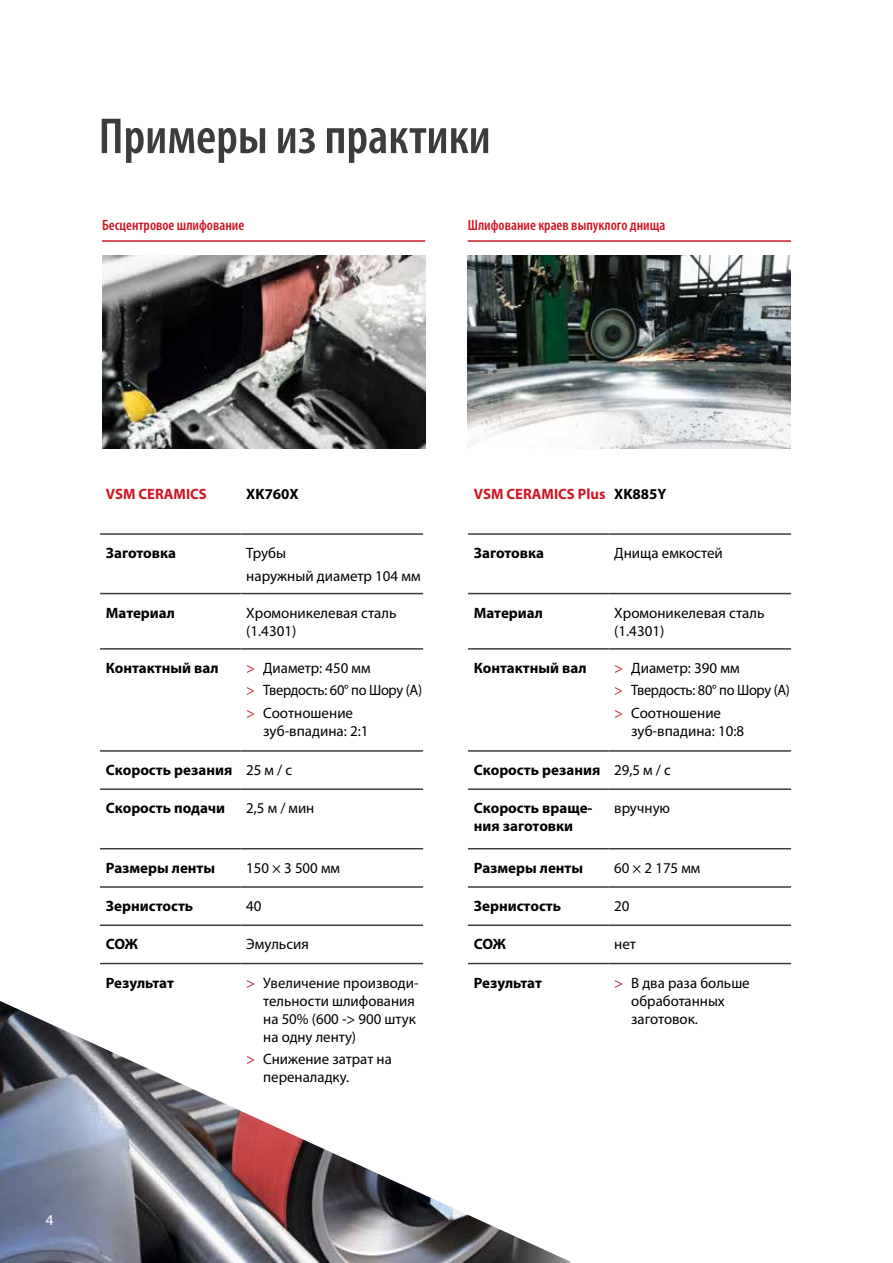
<style>
.page{position:relative;width:893px;height:1263px;background:#fff}
.page>*{position:absolute;margin:0;border:0;box-sizing:border-box;transform-origin:0 0}
.t1{font:600 condensed 51px "Myriad Pro";color:#3c3c3b}
.t2{font:15px/18px "Myriad Pro";color:#000}
.t3{font:700 15px/18px "Myriad Pro";color:#000}
.t4{font:600 condensed 15px "Myriad Pro";color:#ce1625}
.t5{font:700 15px "Myriad Pro";color:#ce1625}
.t6{font:15px "Myriad Pro";color:#fff}
.s1{color:#ce1625}
.s2{font-weight:400}
.s3{color:#000}
</style>
<div class="page">
<img style="left:102px;top:256px;width:323px;height:193px">
<img style="left:468px;top:256px;width:323px;height:193px">
<img style="left:0;top:1001px;width:572px;height:262px">
<hr style="left:892px;top:816px;width:1px;height:447px;background:#ededed">
<hr style="left:102px;top:240px;width:323px;height:2px;background:#ce1625">
<hr style="left:468px;top:240px;width:323px;height:2px;background:#ce1625">
<svg style="left:100px;top:592px;width:323px;height:371px"></svg>
<hr style="left:240px;top:533px;width:183px;height:2px;background:#3c3c3b">
<hr style="left:240px;top:593px;width:183px;height:1px;background:#3c3c3b">
<hr style="left:239px;top:594px;width:3px;height:54px;background:#fff">
<hr style="left:100px;top:648px;width:140px;height:2px;background:#3c3c3b">
<hr style="left:240px;top:648px;width:183px;height:2px;background:#3c3c3b">
<hr style="left:100px;top:788px;width:140px;height:2px;background:#3c3c3b">
<hr style="left:240px;top:788px;width:183px;height:2px;background:#3c3c3b">
<hr style="left:100px;top:848px;width:140px;height:1px;background:#3c3c3b">
<hr style="left:240px;top:848px;width:183px;height:1px;background:#3c3c3b">
<hr style="left:100px;top:886px;width:140px;height:2px;background:#3c3c3b">
<hr style="left:240px;top:886px;width:183px;height:2px;background:#3c3c3b">
<hr style="left:100px;top:924px;width:140px;height:2px;background:#3c3c3b">
<hr style="left:240px;top:924px;width:183px;height:2px;background:#3c3c3b">
<hr style="left:100px;top:963px;width:140px;height:1px;background:#3c3c3b">
<hr style="left:240px;top:963px;width:183px;height:1px;background:#3c3c3b">
<hr style="left:100px;top:533px;width:140px;height:2px;background:#3c3c3b">
<hr style="left:100px;top:593px;width:140px;height:1px;background:#3c3c3b">
<hr style="left:100px;top:750px;width:140px;height:2px;background:#3c3c3b">
<hr style="left:240px;top:750px;width:183px;height:2px;background:#3c3c3b">
<svg style="left:468px;top:592px;width:323px;height:456px"></svg>
<hr style="left:468px;top:1048px;width:140px;height:1px;background:#fff">
<hr style="left:468px;top:593px;width:140px;height:1px;background:#3c3c3b">
<hr style="left:608px;top:593px;width:183px;height:1px;background:#3c3c3b">
<hr style="left:608px;top:533px;width:183px;height:2px;background:#3c3c3b">
<hr style="left:468px;top:648px;width:140px;height:2px;background:#3c3c3b">
<hr style="left:608px;top:648px;width:183px;height:2px;background:#3c3c3b">
<hr style="left:468px;top:788px;width:140px;height:2px;background:#3c3c3b">
<hr style="left:608px;top:788px;width:183px;height:2px;background:#3c3c3b">
<hr style="left:468px;top:848px;width:140px;height:1px;background:#3c3c3b">
<hr style="left:608px;top:848px;width:183px;height:1px;background:#3c3c3b">
<hr style="left:468px;top:886px;width:140px;height:2px;background:#3c3c3b">
<hr style="left:608px;top:886px;width:183px;height:2px;background:#3c3c3b">
<hr style="left:468px;top:924px;width:140px;height:2px;background:#3c3c3b">
<hr style="left:608px;top:924px;width:183px;height:2px;background:#3c3c3b">
<hr style="left:468px;top:963px;width:140px;height:1px;background:#3c3c3b">
<hr style="left:608px;top:963px;width:183px;height:1px;background:#3c3c3b">
<hr style="left:468px;top:533px;width:140px;height:2px;background:#3c3c3b">
<hr style="left:468px;top:750px;width:140px;height:2px;background:#3c3c3b">
<hr style="left:608px;top:750px;width:183px;height:2px;background:#3c3c3b">
<h1 class="t1" style="left:99px;top:105px;width:394px">Примеры из практики</h1>
<p class="t4" style="left:102px;top:216px;width:144px">Бесцентровое шлифование</p>
<p class="t4" style="left:468px;top:216px;width:199px">Шлифование краев выпуклого днища</p>
<p class="t6" style="left:46px;top:1210px;width:9px">4</p>
<p class="t5" style="left:106px;top:484px;width:102px">VSM CERAMICS</p>
<p class="t3" style="left:246px;top:484px;width:54px">XK760X</p>
<p class="t3" style="left:106px;top:543px;width:72px">Заготовка</p>
<p class="t2" style="left:246px;top:541px;width:176px;line-height:22.5px">Трубы<br>наружный диаметр 104 мм</p>
<p class="t3" style="left:106px;top:603px;width:71px">Материал</p>
<p class="t2" style="left:246px;top:603px;width:152px">Хромоникелевая сталь (1.4301)</p>
<p class="t3" style="left:106px;top:658px;width:114px">Контактный вал</p>
<p class="t2" style="left:246px;top:656px;width:177px;line-height:22.5px"><span class="s1">&gt;</span> Диаметр: 450 мм<br><span class="s1">&gt;</span> Твердость: 60° по Шору (А) <span class="s1">&gt;</span> Соотношение</p>
<p class="t2" style="left:263px;top:722px;width:107px">зуб-впадина: 2:1</p>
<p class="t3" style="left:106px;top:760px;width:188px">Скорость резания <span class="s2">25 м / с</span></p>
<p class="t3" style="left:106px;top:799px;width:121px">Скорость подачи</p>
<p class="t2" style="left:246px;top:799px;width:70px">2,5 м / мин</p>
<p class="t3" style="left:106px;top:858px;width:111px">Размеры ленты</p>
<p class="t2" style="left:246px;top:858px;width:95px">150 × 3 500 мм</p>
<p class="t3" style="left:106px;top:896px;width:89px">Зернистость</p>
<p class="t2" style="left:246px;top:897px;width:17px">40</p>
<p class="t3" style="left:106px;top:935px;width:34px">СОЖ</p>
<p class="t2" style="left:246px;top:935px;width:64px">Эмульсия</p>
<p class="t3" style="left:106px;top:973px;width:70px">Результат</p>
<p class="t2" style="left:263px;top:973px;width:157px;text-indent:-17px"><span class="s1">&gt;</span> Увеличение производи&shy;тельности шлифования на 50% (600 -&gt; 900 штук на одну ленту)</p>
<p class="t2" style="left:263px;top:1050px;width:130px;text-indent:-17px"><span class="s1">&gt;</span> Снижение затрат на переналадку.</p>
<p class="t5" style="left:474px;top:484px;width:194px">VSM CERAMICS Plus <span class="s3">XK885Y</span></p>
<p class="t3" style="left:474px;top:543px;width:72px">Заготовка</p>
<p class="t2" style="left:614px;top:544px;width:110px">Днища емкостей</p>
<p class="t3" style="left:474px;top:603px;width:71px">Материал</p>
<p class="t2" style="left:614px;top:603px;width:152px">Хромоникелевая сталь (1.4301)</p>
<p class="t3" style="left:474px;top:658px;width:114px">Контактный вал</p>
<p class="t2" style="left:614px;top:656px;width:177px;line-height:22.5px"><span class="s1">&gt;</span> Диаметр: 390 мм<br><span class="s1">&gt;</span> Твердость: 80° по Шору (А) <span class="s1">&gt;</span> Соотношение</p>
<p class="t2" style="left:631px;top:722px;width:115px">зуб-впадина: 10:8</p>
<p class="t3" style="left:474px;top:760px;width:198px">Скорость резания <span class="s2">29,5 м / с</span></p>
<p class="t3" style="left:474px;top:799px;width:120px">Скорость враще&shy;ния заготовки</p>
<p class="t2" style="left:614px;top:799px;width:57px">вручную</p>
<p class="t3" style="left:474px;top:858px;width:111px">Размеры ленты</p>
<p class="t2" style="left:614px;top:858px;width:88px">60 × 2 175 мм</p>
<p class="t3" style="left:474px;top:896px;width:89px">Зернистость</p>
<p class="t2" style="left:614px;top:897px;width:17px">20</p>
<p class="t3" style="left:474px;top:935px;width:34px">СОЖ</p>
<p class="t2" style="left:614px;top:935px;width:23px">нет</p>
<p class="t3" style="left:474px;top:973px;width:70px">Результат</p>
<p class="t2" style="left:631px;top:973px;width:120px;text-indent:-17px"><span class="s1">&gt;</span> В два раза больше обработанных заготовок.</p>
</div>
